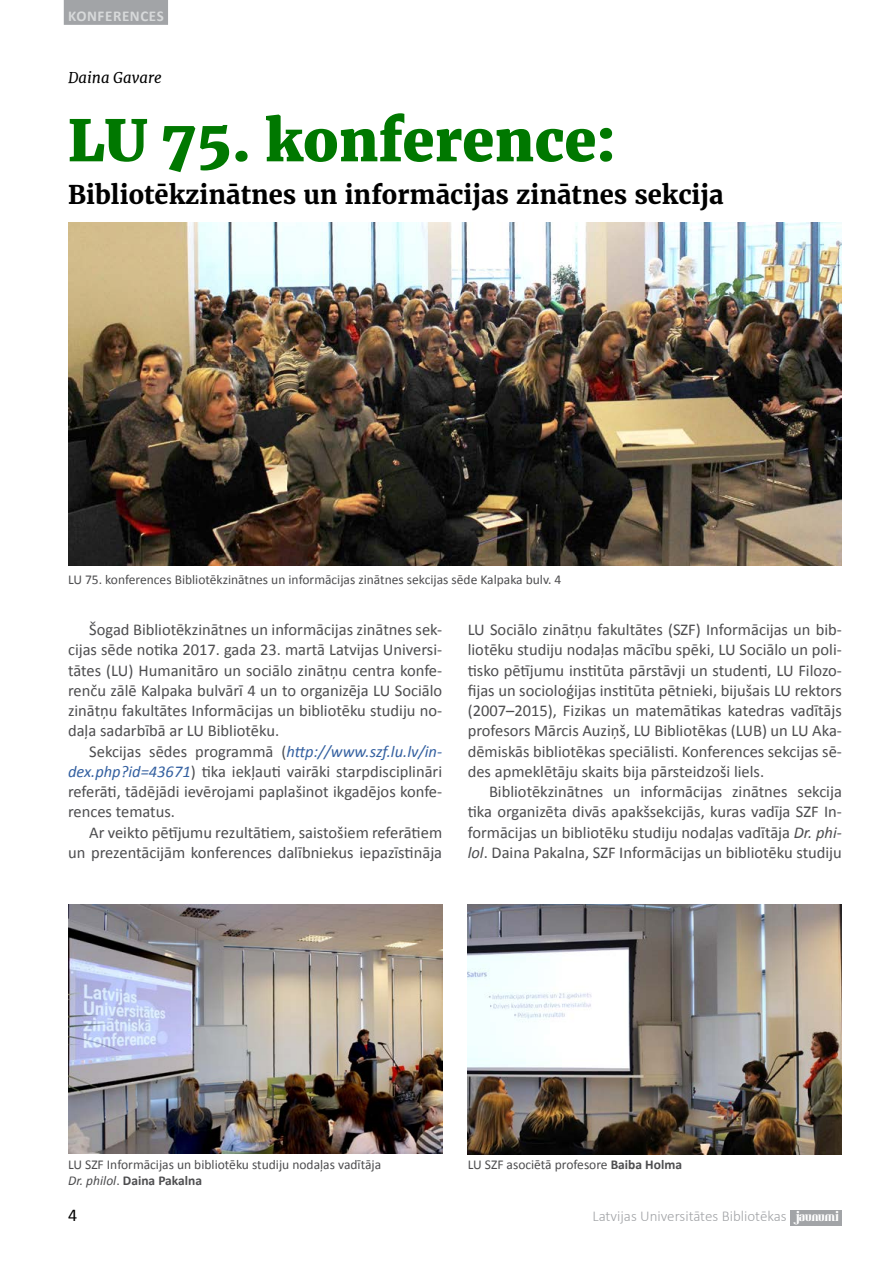
<style>
.page{position:relative;width:893px;height:1263px;background:#fff}
.page>*{position:absolute;margin:0;border:0;box-sizing:border-box;transform-origin:0 0}
.t1{font:800 57px "Merriweather";color:#007800}
.t2{font:700 25.5px "Merriweather";color:#000}
.t3{font:18px "Calibri";color:#000}
.t4{font:16.5px/20.2px "Calibri";color:#4d4d4f;text-align:justify}
.t5{font:300 15px "Calibri";color:#a2a4a7}
.t6{font:italic 15px "Merriweather";color:#000}
.t7{font:700 15px "Calibri";letter-spacing:.04em;color:#d7d9da}
.t8{font:13.5px/16.2px "Calibri";color:#4d4d4f}
.s1{font-style:italic;color:#3460a0}
.s2{font-style:italic}
.s3{font-weight:700}
.s4{font-family:"Bedrics Worth";font-weight:400;font-size:21px;color:#fff}
</style>
<div class="page">
<img style="left:68px;top:222px;width:774px;height:344px">
<img style="left:68px;top:904px;width:374px;height:249px">
<img style="left:468px;top:904px;width:374px;height:250px">
<div style="left:791px;top:1210px;width:51px;height:16px;background:#a2a4a7"></div>
<div style="left:64px;top:0;width:104px;height:25px;background:#a2a4a7"></div>
<p class="t7" style="left:68px;top:6px;width:97px">Konferences</p>
<p class="t6" style="left:68px;top:68px;width:95px">Daina Gavare</p>
<h1 class="t1" style="left:68px;top:105px;width:549px">LU 75. konference:</h1>
<h2 class="t2" style="left:68px;top:179px;width:657px">Bibliotēkzinātnes un informācijas zinātnes sekcija</h2>
<p class="t8" style="left:68px;top:572px;width:495px">LU 75. konferences Bibliotēkzinātnes un informācijas zinātnes sekcijas sēde Kalpaka bulv. 4</p>
<p class="t4" style="left:68px;top:619px;width:376px;text-indent:21px">Šogad Bibliotēkzinātnes un informācijas zinātnes sek&shy;cijas sēde notika 2017. gada 23. martā Latvijas Universi&shy;tātes (LU) Humanitāro un sociālo zinātņu centra konfe&shy;renču zālē Kalpaka bulvārī 4 un to organizēja LU Sociālo zinātņu fakultātes Informācijas un bibliotēku studiju no&shy;daļa sadarbībā ar LU Bibliotēku.</p>
<p class="t4" style="left:68px;top:741px;width:376px;text-indent:21px">Sekcijas sēdes programmā (<span class="s1">http://www.szf.lu.lv/in&shy;dex.php?id=43671</span>) tika iekļauti vairāki starpdisciplināri referāti, tādējādi ievērojami paplašinot ikgadējos konfe&shy;rences tematus.</p>
<p class="t4" style="left:68px;top:822px;width:376px;text-align:right">Ar veikto pētījumu rezultātiem, saistošiem referātiem un prezentācijām konferences dalībniekus iepazīstināja</p>
<p class="t4" style="left:468px;top:619px;width:376px">LU Sociālo zinātņu fakultātes (SZF) Informācijas un bib&shy;liotēku studiju nodaļas mācību spēki, LU Sociālo un poli&shy;tisko pētījumu institūta pārstāvji un studenti, LU Filozo&shy;fijas un socioloģijas institūta pētnieki, bijušais LU rektors (2007–2015), Fizikas un matemātikas katedras vadītājs profesors Mārcis Auziņš, LU Bibliotēkas (LUB) un LU Aka&shy;dēmiskās bibliotēkas speciālisti. Konferences sekcijas sē&shy;des apmeklētāju skaits bija pārsteidzoši liels.</p>
<p class="t4" style="left:468px;top:781px;width:376px;text-indent:21px">Bibliotēkzinātnes un informācijas zinātnes sekcija tika organizēta divās apakšsekcijās, kuras vadīja SZF In&shy;formācijas un bibliotēku studiju nodaļas vadītāja <span class="s2">Dr. phi&shy;lol</span>. Daina Pakalna, SZF Informācijas un bibliotēku studiju</p>
<p class="t8" style="left:68px;top:1156px;width:315px">LU SZF Informācijas un bibliotēku studiju nodaļas vadītāja<br><span class="s2">Dr. philol</span>. <span class="s3">Daina Pakalna</span></p>
<p class="t8" style="left:468px;top:1156px;width:216px">LU SZF asociētā profesore <span class="s3">Baiba Holma</span></p>
<p class="t3" style="left:68px;top:1204px;width:11px">4</p>
<p class="t5" style="left:592px;top:1207px;width:248px">Latvijas Universitātes Bibliotēkas <span class="s4">jaunumi</span></p>
</div>
